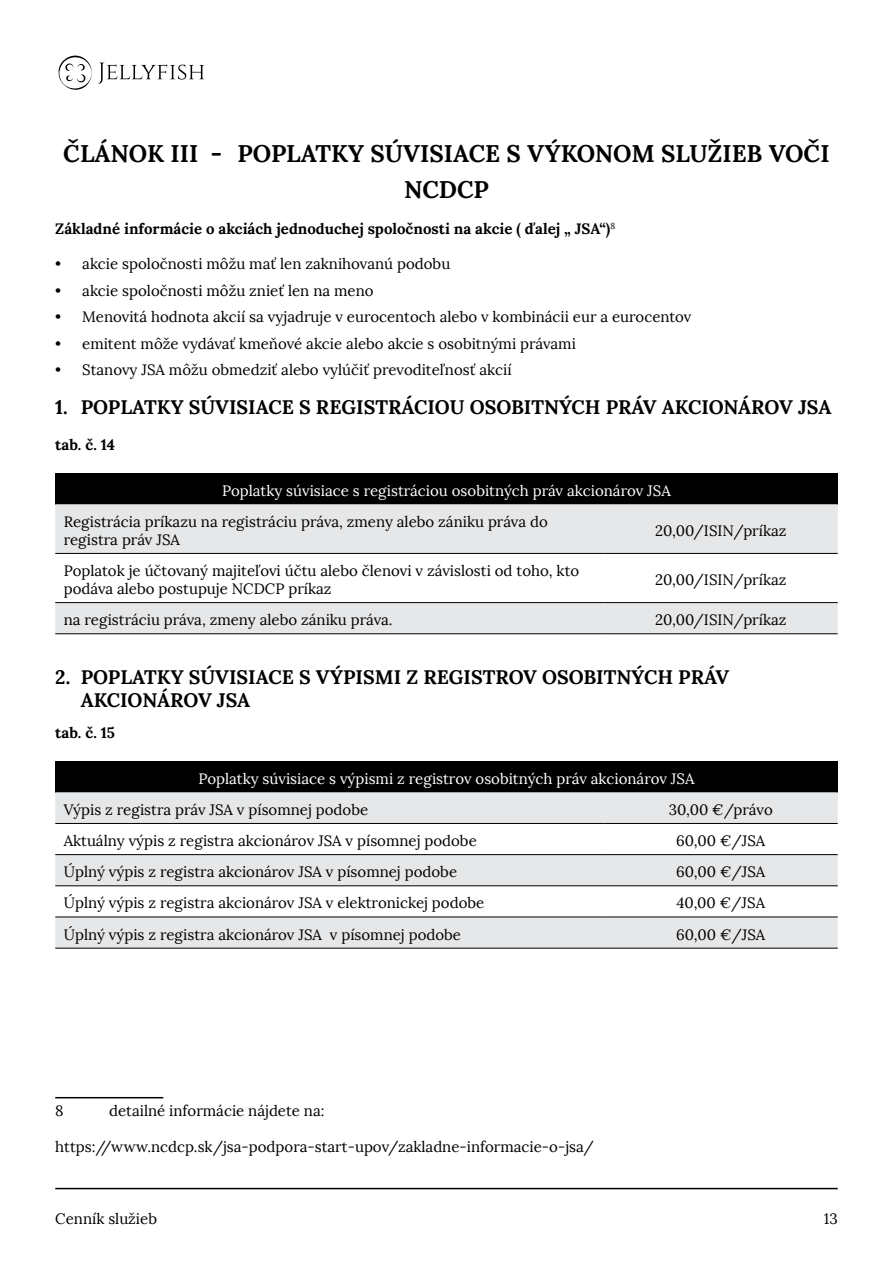
<style>
.page{position:relative;width:893px;height:1263px;background:#fff}
.page>*{position:absolute;margin:0;border:0;box-sizing:border-box;transform-origin:0 0}
.t1{font:700 24px/36px "Lora";color:#000}
.t2{font:700 19.5px/22.5px "Lora";color:#000}
.t3{font:15px/18px "Lora";color:#000}
.t4{font:15px "Lora";color:#fff}
.t5{font:700 15px "Lora";color:#000}
</style>
<div class="page">
<hr style="left:55px;top:1188px;width:783px;height:1px;background:#000">
<svg style="left:58px;top:55px;width:34px;height:35px"></svg>
<svg style="left:98px;top:63px;width:106px;height:21px"></svg>
<div style="left:55px;top:473px;width:783px;height:31px;background:#000"></div>
<svg style="left:55px;top:504px;width:783px;height:129px;fill:#e6e7e8"></svg>
<hr style="left:55px;top:553px;width:549px;height:1px;background:#000">
<hr style="left:604px;top:553px;width:234px;height:1px;background:#000">
<hr style="left:55px;top:602px;width:549px;height:1px;background:#000">
<hr style="left:604px;top:602px;width:234px;height:1px;background:#000">
<hr style="left:55px;top:633px;width:549px;height:1px;background:#000">
<hr style="left:604px;top:633px;width:234px;height:1px;background:#000">
<div style="left:55px;top:761px;width:783px;height:31px;background:#000"></div>
<svg style="left:55px;top:792px;width:783px;height:156px;fill:#e6e7e8"></svg>
<hr style="left:55px;top:823px;width:549px;height:1px;background:#000">
<hr style="left:604px;top:823px;width:234px;height:1px;background:#000">
<hr style="left:55px;top:854px;width:549px;height:1px;background:#000">
<hr style="left:604px;top:854px;width:234px;height:1px;background:#000">
<hr style="left:55px;top:885px;width:549px;height:1px;background:#000">
<hr style="left:604px;top:885px;width:234px;height:1px;background:#000">
<hr style="left:55px;top:916px;width:549px;height:1px;background:#000">
<hr style="left:604px;top:916px;width:234px;height:1px;background:#000">
<hr style="left:55px;top:948px;width:549px;height:1px;background:#000">
<hr style="left:604px;top:948px;width:234px;height:1px;background:#000">
<hr style="left:55px;top:1097px;width:108px;height:1px;background:#000">
<h1 class="t1" style="left:63px;top:135px;width:66px">Článok</h1>
<h1 class="t1" style="left:404px;top:135px;width:427px;text-indent:-234px">III - POPLATKY SÚVISIACE S VÝKONOM SLUŽIEB VOČI<br>NCDCP</h1>
<p class="t5" style="left:55px;top:219px;width:561px">Základné informácie o akciách jednoduchej spoločnosti na akcie ( ďalej „ JSA“)<sup>8</sup></p>
<p class="t3" style="left:55px;top:255px;width:396px">• akcie spoločnosti môžu mať len zaknihovanú podobu</p>
<p class="t3" style="left:55px;top:281px;width:320px">• akcie spoločnosti môžu znieť len na meno</p>
<p class="t3" style="left:55px;top:308px;width:638px">• Menovitá hodnota akcií sa vyjadruje v eurocentoch alebo v kombinácii eur a eurocentov</p>
<p class="t3" style="left:55px;top:334px;width:522px">• emitent môže vydávať kmeňové akcie alebo akcie s osobitnými právami</p>
<p class="t3" style="left:55px;top:361px;width:458px">• Stanovy JSA môžu obmedziť alebo vylúčiť prevoditeľnosť akcií</p>
<h2 class="t2" style="left:55px;top:396px;width:778px">1. POPLATKY SÚVISIACE S REGISTRÁCIOU OSOBITNÝCH PRÁV AKCIONÁROV JSA</h2>
<p class="t5" style="left:55px;top:435px;width:61px">tab. č. 14</p>
<p class="t4" style="left:222px;top:481px;width:450px">Poplatky súvisiace s registráciou osobitných práv akcionárov JSA</p>
<p class="t3" style="left:64px;top:513px;width:485px">Registrácia príkazu na registráciu práva, zmeny alebo zániku práva do registra práv JSA</p>
<p class="t3" style="left:655px;top:522px;width:133px">20,00/ISIN/príkaz</p>
<p class="t3" style="left:64px;top:562px;width:517px">Poplatok je účtovaný majiteľovi účtu alebo členovi v závislosti od toho, kto podáva alebo postupuje NCDCP príkaz</p>
<p class="t3" style="left:655px;top:571px;width:133px">20,00/ISIN/príkaz</p>
<p class="t3" style="left:64px;top:611px;width:330px">na registráciu práva, zmeny alebo zániku práva.</p>
<p class="t3" style="left:655px;top:611px;width:133px">20,00/ISIN/príkaz</p>
<h2 class="t2" style="left:81px;top:666px;width:650px;text-indent:-26px">2. POPLATKY SÚVISIACE S VÝPISMI Z REGISTROV OSOBITNÝCH PRÁV<br>AKCIONÁROV JSA</h2>
<p class="t5" style="left:55px;top:723px;width:61px">tab. č. 15</p>
<p class="t4" style="left:198px;top:769px;width:497px">Poplatky súvisiace s výpismi z registrov osobitných práv akcionárov JSA</p>
<p class="t3" style="left:64px;top:801px;width:306px">Výpis z registra práv JSA v písomnej podobe</p>
<p class="t3" style="left:669px;top:801px;width:106px">30,00 €/právo</p>
<p class="t3" style="left:64px;top:832px;width:415px">Aktuálny výpis z registra akcionárov JSA v písomnej podobe</p>
<p class="t3" style="left:676px;top:832px;width:91px">60,00 €/JSA</p>
<p class="t3" style="left:64px;top:863px;width:395px">Úplný výpis z registra akcionárov JSA v písomnej podobe</p>
<p class="t3" style="left:676px;top:863px;width:91px">60,00 €/JSA</p>
<p class="t3" style="left:64px;top:894px;width:422px">Úplný výpis z registra akcionárov JSA v elektronickej podobe</p>
<p class="t3" style="left:676px;top:894px;width:90px">40,00 €/JSA</p>
<p class="t3" style="left:64px;top:925px;width:399px">Úplný výpis z registra akcionárov JSA v písomnej podobe</p>
<p class="t3" style="left:676px;top:925px;width:91px">60,00 €/JSA</p>
<p class="t3" style="left:55px;top:1102px;width:10px">8</p>
<p class="t3" style="left:109px;top:1102px;width:217px">detailné informácie nájdete na:</p>
<p class="t3" style="left:55px;top:1138px;width:540px">https://www.ncdcp.sk/jsa-podpora-start-upov/zakladne-informacie-o-jsa/</p>
<p class="t3" style="left:55px;top:1210px;width:103px">Cenník služieb</p>
<p class="t3" style="left:824px;top:1210px;width:15px">13</p>
</div>
